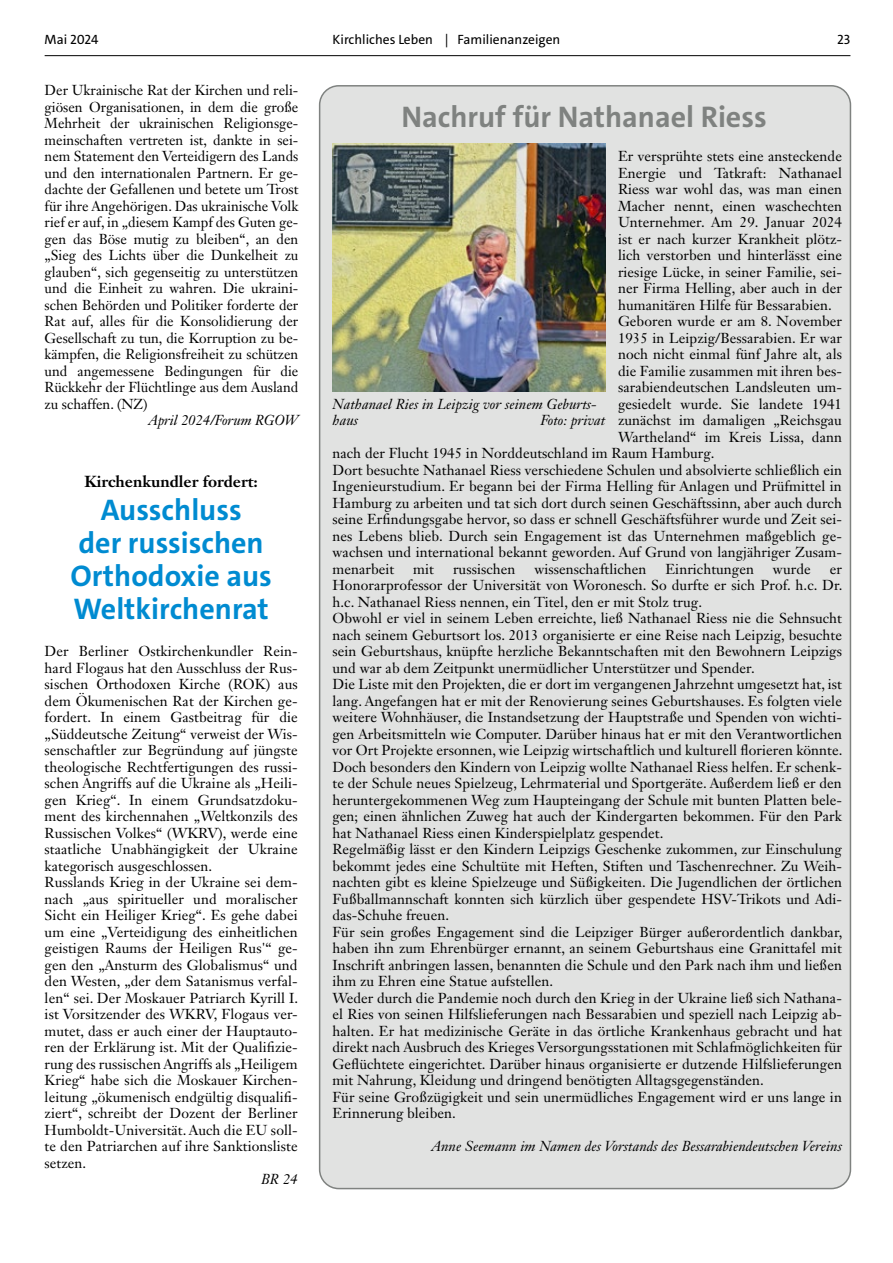
<style>
.page{position:relative;width:893px;height:1263px;background:#fff}
.page>*{position:absolute;margin:0;border:0;box-sizing:border-box;transform-origin:0 0}
.t1{font:700 30px/33px "The Sans";color:#008bd1;text-align:center}
.t2{font:700 30px "The Sans";color:#7f8280}
.t3{font:700 15.75px "Janson Text LT Std";color:#000}
.t4{font:14.25px/16.5px "Janson Text LT Std";letter-spacing:.005em;color:#000}
.t5{font:italic 14.25px/16.5px "Janson Text LT Std";letter-spacing:.005em;color:#000}
.t6{font:13.5px "The Sans";color:#000}
</style>
<div class="page">
<hr style="left:45px;top:55px;width:805px;height:1px;background:#000">
<div style="left:320px;top:86px;width:530px;height:1102px;background:#e1e2e1;border-radius:19px"></div>
<img style="left:333px;top:144px;width:272px;height:247px">
<p class="t6" style="left:45px;top:31px;width:55px">Mai 2024</p>
<p class="t6" style="left:333px;top:31px;width:229px">Kirchliches Leben | Familienanzeigen</p>
<p class="t6" style="left:837px;top:31px;width:15px">23</p>
<p class="t4" style="left:45px;top:82px;width:255px;text-align:justify">Der Ukrainische Rat der Kirchen und reli&shy;giösen Organisationen, in dem die große Mehrheit der ukrainischen Religionsge&shy;meinschaften vertreten ist, dankte in sei&shy;nem Statement den Verteidigern des Lands und den internationalen Partnern. Er ge&shy;dachte der Gefallenen und betete um Trost für ihre Angehörigen. Das ukrainische Volk rief er auf, in „diesem Kampf des Guten ge&shy;gen das Böse mutig zu bleiben“, an den „Sieg des Lichts über die Dunkelheit zu glauben“, sich gegenseitig zu unterstützen und die Einheit zu wahren. Die ukraini&shy;schen Behörden und Politiker forderte der Rat auf, alles für die Konsolidierung der Gesellschaft zu tun, die Korruption zu be&shy;kämpfen, die Religionsfreiheit zu schützen und angemessene Bedingungen für die Rückkehr der Flüchtlinge aus dem Ausland zu schaffen. (NZ)</p>
<p class="t5" style="left:148px;top:412px;width:151px">April 2024/Forum RGOW</p>
<p class="t3" style="left:84px;top:471px;width:175px">Kirchenkundler fordert:</p>
<h1 class="t1" style="left:70px;top:493px;width:203px">Ausschluss<br>der russischen<br>Orthodoxie aus<br>Weltkirchenrat</h1>
<p class="t4" style="left:45px;top:643px;width:255px">Der Berliner Ostkirchenkundler Rein&shy;hard Flogaus hat den Ausschluss der Rus&shy;sischen Orthodoxen Kirche (ROK) aus dem Ökumenischen Rat der Kirchen ge&shy;fordert. In einem Gastbeitrag für die „Süddeutsche Zeitung“ verweist der Wis&shy;senschaftler zur Begründung auf jüngste theologische Rechtfertigungen des russi&shy;schen Angriffs auf die Ukraine als „Heili&shy;gen Krieg“. In einem Grundsatzdoku&shy;ment des kirchennahen „Weltkonzils des Russischen Volkes“ (WKRV), werde eine staatliche Unabhängigkeit der Ukraine kategorisch ausgeschlossen.<br>Russlands Krieg in der Ukraine sei dem&shy;nach „aus spiritueller und moralischer Sicht ein Heiliger Krieg“. Es gehe dabei um eine „Verteidigung des einheitlichen geistigen Raums der Heiligen Rus'“ ge&shy;gen den „Ansturm des Globalismus“ und den Westen, „der dem Satanismus verfal&shy;len“ sei. Der Moskauer Patriarch Kyrill I. ist Vorsitzender des WKRV, Flogaus ver&shy;mutet, dass er auch einer der Hauptauto&shy;ren der Erklärung ist. Mit der Qualifizie&shy;rung des russischen Angriffs als „Heiligem Krieg“ habe sich die Moskauer Kirchen&shy;leitung „ökumenisch endgültig disqualifi&shy;ziert“, schreibt der Dozent der Berliner Humboldt-Universität. Auch die EU soll&shy;te den Patriarchen auf ihre Sanktionsliste setzen.</p>
<p class="t5" style="left:261px;top:1171px;width:38px">BR 24</p>
<h1 class="t2" style="left:401px;top:98px;width:367px">Nachruf für Nathanael Riess</h1>
<p class="t4" style="left:618px;top:148px;width:225px">Er versprühte stets eine ansteckende</p>
<p class="t4" style="left:618px;top:164px;width:225px">Energie und Tatkraft: Nathanael</p>
<p class="t4" style="left:618px;top:181px;width:225px">Riess war wohl das, was man einen</p>
<p class="t4" style="left:618px;top:197px;width:225px">Macher nennt, einen waschechten</p>
<p class="t4" style="left:618px;top:214px;width:225px">Unternehmer. Am 29. Januar 2024</p>
<p class="t4" style="left:618px;top:230px;width:225px">ist er nach kurzer Krankheit plötz-</p>
<p class="t4" style="left:618px;top:247px;width:225px">lich verstorben und hinterlässt eine</p>
<p class="t4" style="left:618px;top:263px;width:225px">riesige Lücke, in seiner Familie, sei-</p>
<p class="t4" style="left:618px;top:280px;width:225px">ner Firma Helling, aber auch in der</p>
<p class="t4" style="left:618px;top:296px;width:215px">humanitären Hilfe für Bessarabien.</p>
<p class="t4" style="left:618px;top:313px;width:225px">Geboren wurde er am 8. November</p>
<p class="t4" style="left:618px;top:329px;width:225px">1935 in Leipzig/Bessarabien. Er war</p>
<p class="t4" style="left:618px;top:346px;width:225px">noch nicht einmal fünf Jahre alt, als</p>
<p class="t4" style="left:618px;top:362px;width:225px">die Familie zusammen mit ihren bes-</p>
<p class="t4" style="left:618px;top:379px;width:225px">sarabiendeutschen Landsleuten um-</p>
<p class="t4" style="left:618px;top:395px;width:225px">gesiedelt wurde. Sie landete 1941</p>
<p class="t4" style="left:618px;top:412px;width:225px">zunächst im damaligen „Reichsgau</p>
<p class="t4" style="left:618px;top:428px;width:225px">Wartheland“ im Kreis Lissa, dann</p>
<p class="t4" style="left:332px;top:445px;width:384px">nach der Flucht 1945 in Norddeutschland im Raum Hamburg.</p>
<p class="t4" style="left:332px;top:461px;width:511px">Dort besuchte Nathanael Riess verschiedene Schulen und absolvierte schließlich ein</p>
<p class="t4" style="left:332px;top:478px;width:511px">Ingenieurstudium. Er begann bei der Firma Helling für Anlagen und Prüfmittel in</p>
<p class="t4" style="left:332px;top:494px;width:511px">Hamburg zu arbeiten und tat sich dort durch seinen Geschäftssinn, aber auch durch</p>
<p class="t4" style="left:332px;top:511px;width:511px">seine Erfindungsgabe hervor, so dass er schnell Geschäftsführer wurde und Zeit sei-</p>
<p class="t4" style="left:332px;top:527px;width:511px">nes Lebens blieb. Durch sein Engagement ist das Unternehmen maßgeblich ge-</p>
<p class="t4" style="left:332px;top:544px;width:511px">wachsen und international bekannt geworden. Auf Grund von langjähriger Zusam-</p>
<p class="t4" style="left:332px;top:560px;width:63px">menarbeit</p>
<p class="t4" style="left:413px;top:560px;width:22px">mit</p>
<p class="t4" style="left:453px;top:560px;width:64px">russischen</p>
<p class="t4" style="left:534px;top:560px;width:114px">wissenschaftlichen</p>
<p class="t4" style="left:665px;top:560px;width:90px">Einrichtungen</p>
<p class="t4" style="left:773px;top:560px;width:39px">wurde</p>
<p class="t5" style="left:333px;top:396px;width:266px">Nathanael Ries in Leipzig vor seinem Geburts&shy;haus</p>
<p class="t5" style="left:540px;top:412px;width:66px">Foto: privat</p>
<p class="t4" style="left:332px;top:560px;width:511px;text-indent:497px">er Honorarprofessor der Universität von Woronesch. So durfte er sich Prof. h.c. Dr. h.c. Nathanael Riess nennen, ein Titel, den er mit Stolz trug.<br>Obwohl er viel in seinem Leben erreichte, ließ Nathanael Riess nie die Sehnsucht nach seinem Geburtsort los. 2013 organisierte er eine Reise nach Leipzig, besuchte sein Geburtshaus, knüpfte herzliche Bekanntschaften mit den Bewohnern Leipzigs und war ab dem Zeitpunkt unermüdlicher Unterstützer und Spender.<br>Die Liste mit den Projekten, die er dort im vergangenen Jahrzehnt umgesetzt hat, ist lang. Angefangen hat er mit der Renovierung seines Geburtshauses. Es folgten viele weitere Wohnhäuser, die Instandsetzung der Hauptstraße und Spenden von wichti&shy;gen Arbeitsmitteln wie Computer. Darüber hinaus hat er mit den Verantwortlichen vor Ort Projekte ersonnen, wie Leipzig wirtschaftlich und kulturell florieren könnte.<br>Doch besonders den Kindern von Leipzig wollte Nathanael Riess helfen. Er schenk&shy;te der Schule neues Spielzeug, Lehrmaterial und Sportgeräte. Außerdem ließ er den heruntergekommenen Weg zum Haupteingang der Schule mit bunten Platten bele&shy;gen; einen ähnlichen Zuweg hat auch der Kindergarten bekommen. Für den Park hat Nathanael Riess einen Kinderspielplatz gespendet.<br>Regelmäßig lässt er den Kindern Leipzigs Geschenke zukommen, zur Einschulung bekommt jedes eine Schultüte mit Heften, Stiften und Taschenrechner. Zu Weih&shy;nachten gibt es kleine Spielzeuge und Süßigkeiten. Die Jugendlichen der örtlichen Fußballmannschaft konnten sich kürzlich über gespendete HSV-Trikots und Adi&shy;das-Schuhe freuen.<br>Für sein großes Engagement sind die Leipziger Bürger außerordentlich dankbar, haben ihn zum Ehrenbürger ernannt, an seinem Geburtshaus eine Granittafel mit Inschrift anbringen lassen, benannten die Schule und den Park nach ihm und ließen ihm zu Ehren eine Statue aufstellen.<br>Weder durch die Pandemie noch durch den Krieg in der Ukraine ließ sich Nathana&shy;el Ries von seinen Hilfslieferungen nach Bessarabien und speziell nach Leipzig ab&shy;halten. Er hat medizinische Geräte in das örtliche Krankenhaus gebracht und hat direkt nach Ausbruch des Krieges Versorgungsstationen mit Schlafmöglichkeiten für Geflüchtete eingerichtet. Darüber hinaus organisierte er dutzende Hilfslieferungen mit Nahrung, Kleidung und dringend benötigten Alltagsgegenständen.<br>Für seine Großzügigkeit und sein unermüdliches Engagement wird er uns lange in Erinnerung bleiben.</p>
<p class="t5" style="left:431px;top:1138px;width:412px">Anne Seemann im Namen des Vorstands des Bessarabiendeutschen Vereins</p>
</div>
